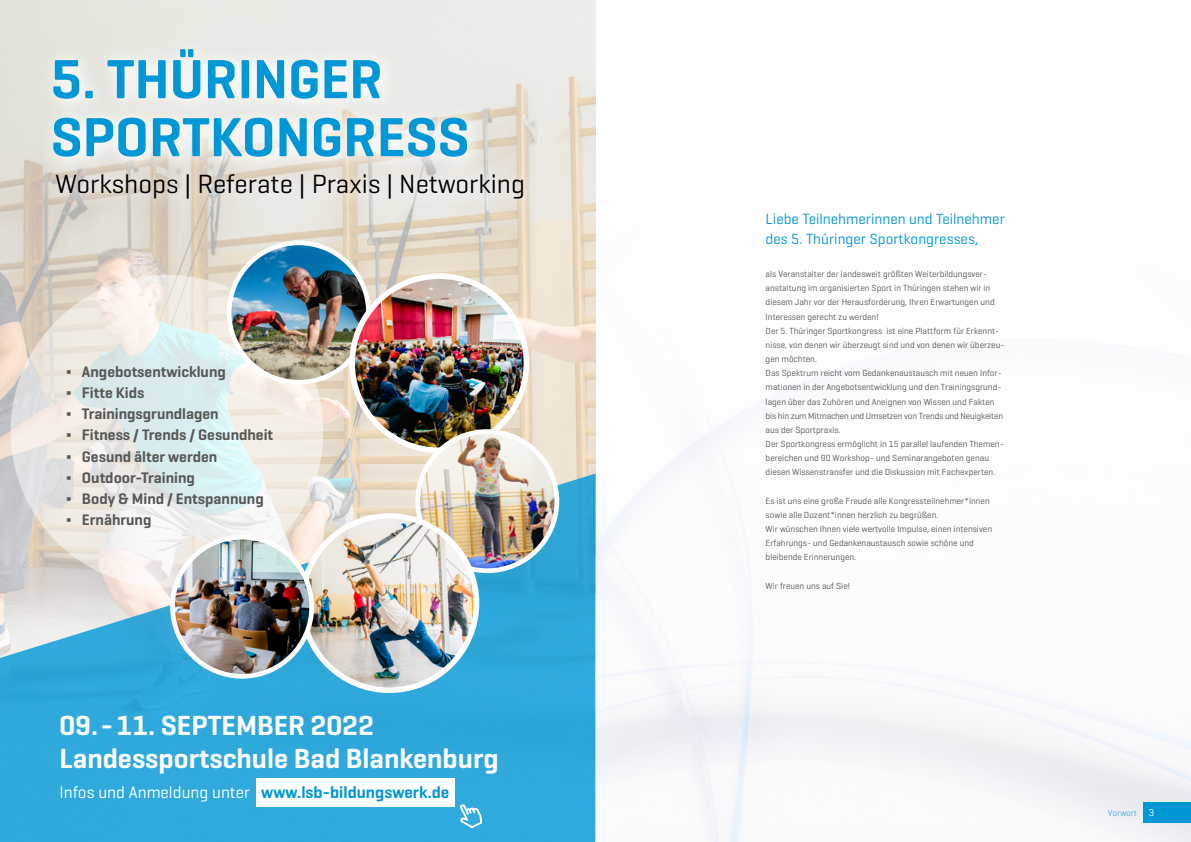
<style>
.page{position:relative;width:1191px;height:842px;background:#fff}
.page>*{position:absolute;margin:0;border:0;box-sizing:border-box;transform-origin:0 0}
.t1{font:600 56px "Geogrotesque";color:#0097d7}
.t2{font:600 28.2px "Geogrotesque";color:#fff}
.t3{font:26.8px "Geogrotesque";color:#000}
.t4{font:600 16.9px "Geogrotesque";color:#0097d7}
.t5{font:600 15.5px "Geogrotesque";color:#575756}
.t6{font:15px/20px "Geogrotesque";color:#0097d7}
.t7{font:10px "Geogrotesque";color:#fff}
.Fließtext{font:9px/14.2px "Geogrotesque";color:#575756}
.Fließtext-2{font:9px "Geogrotesque";color:#44aae1}
.s1{font-weight:400;color:#fff}
</style>
<div class="page">
<img style="left:0;top:0;width:1191px;height:842px">
<div style="left:1143px;top:802px;width:48px;height:20px;background:#0097d7"></div>
<svg style="left:11px;top:275px;width:312px;height:312px;background:#e7ebe8"></svg>
<svg style="left:0;top:474px;width:595px;height:368px;background:#60b8dc"></svg>
<svg style="left:39px;top:35px;width:504px;height:183px;background:#e3dfd6"></svg>
<div style="left:44px;top:38px;width:438px;height:135px;background:#fff;opacity:.75"></div>
<img style="left:229px;top:243px;width:139px;height:139px;border-radius:70px">
<div style="left:227px;top:241px;width:144px;height:143px;border:5px solid #fff;border-radius:50%"></div>
<img style="left:352px;top:276px;width:174px;height:174px;border-radius:87px">
<div style="left:349px;top:273px;width:180px;height:180px;border:6px solid #fff;border-radius:50%"></div>
<img style="left:418px;top:432px;width:139px;height:139px;border-radius:70px">
<div style="left:415px;top:429px;width:144px;height:144px;border:5px solid #fff;border-radius:50%"></div>
<img style="left:302px;top:516px;width:174px;height:174px;border-radius:87px">
<div style="left:299px;top:513px;width:180px;height:180px;border:6px solid #fff;border-radius:50%"></div>
<img style="left:172px;top:537px;width:140px;height:139px;border-radius:70px">
<div style="left:170px;top:535px;width:144px;height:144px;border:5px solid #fff;border-radius:50%"></div>
<svg style="left:459px;top:803px;width:24px;height:26px"></svg>
<div style="left:256px;top:778px;width:198px;height:29px;background:#fff"></div>
<p class="t1" style="left:51px;top:44px;width:334px">5. THÜRINGER</p>
<p class="t1" style="left:51px;top:102px;width:420px">SPORTKONGRESS</p>
<p class="t3" style="left:55px;top:167px;width:471px">Workshops | Referate | Praxis | Networking</p>
<p class="t5" style="left:66px;top:362px;width:161px">Δ Angebotsentwicklung</p>
<p class="t5" style="left:66px;top:383px;width:80px">Δ Fitte Kids</p>
<p class="t5" style="left:66px;top:404px;width:154px">Δ Trainingsgrundlagen</p>
<p class="t5" style="left:66px;top:425px;width:209px">Δ Fitness / Trends / Gesundheit</p>
<p class="t5" style="left:66px;top:447px;width:153px">Δ Gesund älter werden</p>
<p class="t5" style="left:66px;top:468px;width:130px">Δ Outdoor-Training</p>
<p class="t5" style="left:66px;top:489px;width:199px">Δ Body &amp; Mind / Entspannung</p>
<p class="t5" style="left:66px;top:510px;width:87px">Δ Ernährung</p>
<p class="t2" style="left:59px;top:708px;width:316px">09.- 11. SEPTEMBER 2022</p>
<p class="t2" style="left:59px;top:741px;width:441px">Landessportschule Bad Blankenburg</p>
<p class="t4" style="left:59px;top:782px;width:391px"><span class="s1">Infos und Anmeldung unter</span> www.lsb-bildungswerk.de</p>
<p class="t6" style="left:765px;top:209px;width:241px">Liebe Teilnehmerinnen und Teilnehmer des 5. Thüringer Sportkongresses,</p>
<p class="Fließtext" style="left:765px;top:267px;width:230px">als Veranstalter der landesweit größten Weiterbildungsver&shy;anstaltung im organisierten Sport in Thüringen stehen wir in diesem Jahr vor der Herausforderung, Ihren Erwartungen und Interessen gerecht zu werden!</p>
<p class="Fließtext" style="left:765px;top:323px;width:240px">Der 5. Thüringer Sportkongress ist eine Plattform für Erkennt&shy;nisse, von denen wir überzeugt sind und von denen wir überzeu&shy;gen möchten.</p>
<p class="Fließtext" style="left:765px;top:366px;width:239px">Das Spektrum reicht vom Gedankenaustausch mit neuen Infor&shy;mationen in der Angebotsentwicklung und den Trainingsgrund&shy;lagen über das Zuhören und Aneignen von Wissen und Fakten bis hin zum Mitmachen und Umsetzen von Trends und Neuigkeiten aus der Sportpraxis.</p>
<p class="Fließtext" style="left:765px;top:437px;width:240px">Der Sportkongress ermöglicht in 15 parallel laufenden Themen&shy;bereichen und 90 Workshop- und Seminarangeboten genau diesen Wissenstransfer und die Diskussion mit Fachexperten.</p>
<p class="Fließtext" style="left:765px;top:493px;width:226px">Es ist uns eine große Freude alle Kongressteilnehmer*innen sowie alle Dozent*innen herzlich zu begrüßen.</p>
<p class="Fließtext" style="left:765px;top:522px;width:228px">Wir wünschen Ihnen viele wertvolle Impulse, einen intensiven<br>Erfahrungs- und Gedankenaustausch sowie schöne und bleibende Erinnerungen.</p>
<p class="Fließtext" style="left:765px;top:578px;width:86px">Wir freuen uns auf Sie!</p>
<p class="Fließtext-2" style="left:1107px;top:807px;width:31px">Vorwort</p>
<p class="t7" style="left:1148px;top:807px;width:7px">3</p>
</div>
